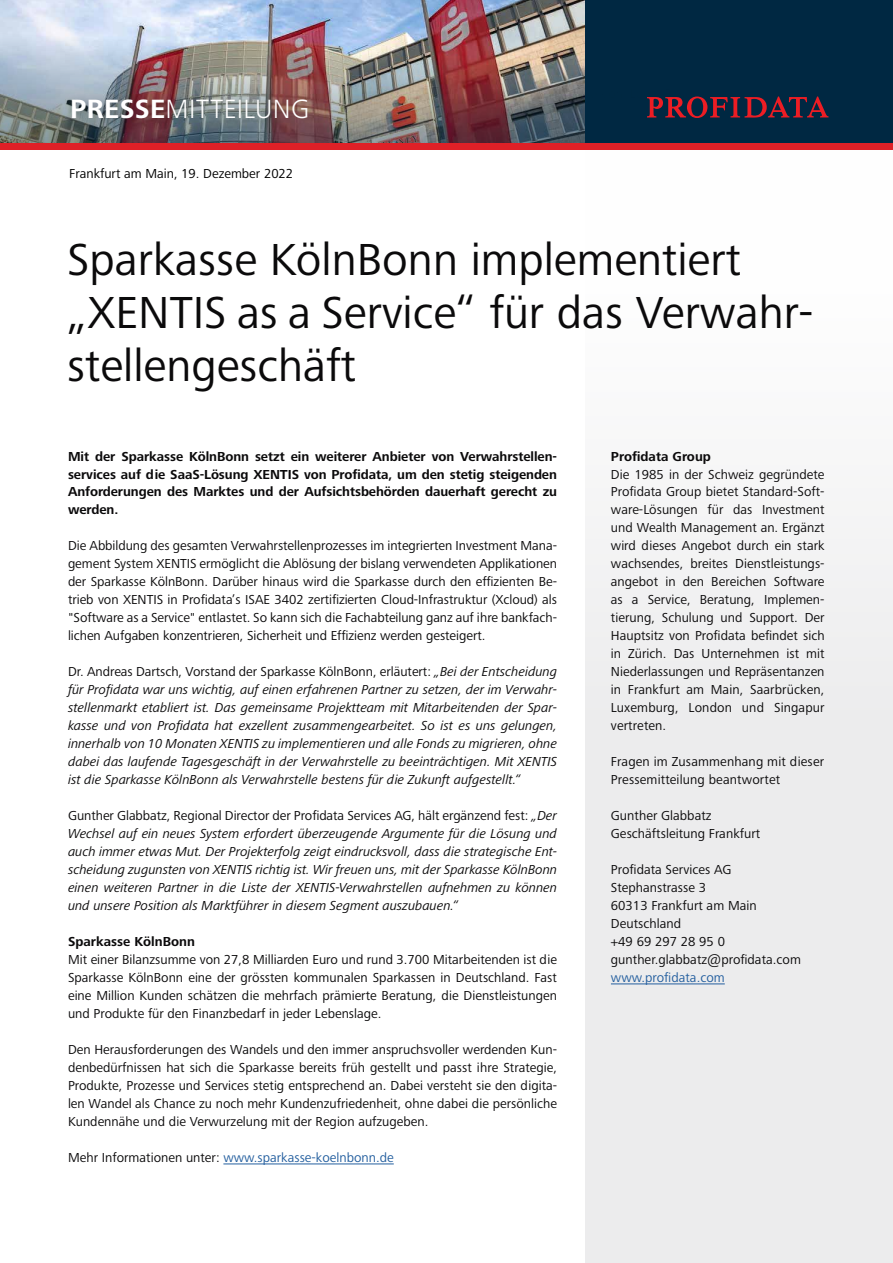
<style>
.page{position:relative;width:893px;height:1263px;background:#fff}
.page>*{position:absolute;margin:0;border:0;box-sizing:border-box;transform-origin:0 0}
.t1{font:46.5px/52.5px "Frutiger Next Pro";color:#0b0a0b}
.t2{font:300 27.45px "Frutiger Next Pro";letter-spacing:.015em;color:#fff}
.t3{font:13.5px/18px "Frutiger Next Pro";letter-spacing:.005em;color:#0b0a0b;text-align:justify}
.t4{font:italic 13.5px/18px "Frutiger Next Pro";letter-spacing:-.005em;color:#0b0a0b;text-align:justify}
.t5{font:700 13.5px/18px "Frutiger Next Pro";letter-spacing:-.005em;color:#0b0a0b;text-align:justify}
.t6{font:13.5px "Frutiger Next Pro";color:#245f9f}
.t7{font:13.5px "Frutiger Next Pro";color:#000}
.s1{font-weight:700}
.s2{font-style:normal}
.s3{color:#0b0a0b}
</style>
<div class="page">
<div style="left:585px;top:0;width:308px;height:145px;background:#002842"></div>
<svg style="left:585px;top:97px;width:308px;height:1166px;fill:#ececed"></svg>
<img style="left:0;top:0;width:585px;height:19px">
<hr style="left:223px;top:1163px;width:171px;height:1px;background:#245f9f">
<hr style="left:611px;top:983px;width:114px;height:1px;background:#245f9f">
<svg style="left:648px;top:96px;width:183px;height:22px"></svg>
<img style="left:0;top:19px;width:589px;height:125px">
<div style="left:0;top:144px;width:893px;height:6px;background:#df2027"></div>
<div style="left:65px;top:93px;width:255px;height:38px;background:#000;opacity:.33"></div>
<h2 class="t2" style="left:70px;top:93px;width:240px"><span class="s1">PRESSE</span>MITTEILUNG</h2>
<p class="t7" style="left:69px;top:165px;width:225px">Frankfurt am Main, 19. Dezember 2022</p>
<h1 class="t1" style="left:67px;top:234px;width:748px">Sparkasse KölnBonn implementiert „XENTIS as a Service“ für das Verwahr&shy;stellengeschäft</h1>
<p class="t5" style="left:68px;top:447px;width:491px">Mit der Sparkasse KölnBonn setzt ein weiterer Anbieter von Verwahrstellen&shy;services auf die SaaS-Lösung XENTIS von Profidata, um den stetig steigenden Anforderungen des Marktes und der Aufsichtsbehörden dauerhaft gerecht zu werden.</p>
<p class="t3" style="left:68px;top:537px;width:491px">Die Abbildung des gesamten Verwahrstellenprozesses im integrierten Investment Mana&shy;gement System XENTIS ermöglicht die Ablösung der bislang verwendeten Applikationen der Sparkasse KölnBonn. Darüber hinaus wird die Sparkasse durch den effizienten Be&shy;trieb von XENTIS in Profidata’s ISAE 3402 zertifizierten Cloud-Infrastruktur (Xcloud) als "Software as a Service" entlastet. So kann sich die Fachabteilung ganz auf ihre bankfach&shy;lichen Aufgaben konzentrieren, Sicherheit und Effizienz werden gesteigert.</p>
<p class="t4" style="left:68px;top:663px;width:491px"><span class="s2">Dr. Andreas Dartsch, Vorstand der Sparkasse KölnBonn, erläutert:</span> „Bei der Entscheidung für Profidata war uns wichtig, auf einen erfahrenen Partner zu setzen, der im Verwahr&shy;stellenmarkt etabliert ist. Das gemeinsame Projektteam mit Mitarbeitenden der Spar&shy;kasse und von Profidata hat exzellent zusammengearbeitet. So ist es uns gelungen, innerhalb von 10 Monaten XENTIS zu implementieren und alle Fonds zu migrieren, ohne dabei das laufende Tagesgeschäft in der Verwahrstelle zu beeinträchtigen. Mit XENTIS ist die Sparkasse KölnBonn als Verwahrstelle bestens für die Zukunft aufgestellt.“</p>
<p class="t4" style="left:68px;top:807px;width:491px"><span class="s2">Gunther Glabbatz, Regional Director der Profidata Services AG, hält ergänzend fest:</span> „Der Wechsel auf ein neues System erfordert überzeugende Argumente für die Lösung und auch immer etwas Mut. Der Projekterfolg zeigt eindrucksvoll, dass die strategische Ent&shy;scheidung zugunsten von XENTIS richtig ist. Wir freuen uns, mit der Sparkasse KölnBonn einen weiteren Partner in die Liste der XENTIS-Verwahrstellen aufnehmen zu können und unsere Position als Marktführer in diesem Segment auszubauen.“</p>
<p class="t5" style="left:68px;top:933px;width:128px">Sparkasse KölnBonn</p>
<p class="t3" style="left:68px;top:951px;width:490px">Mit einer Bilanzsumme von 27,8 Milliarden Euro und rund 3.700 Mitarbeitenden ist die Sparkasse KölnBonn eine der grössten kommunalen Sparkassen in Deutschland. Fast eine Million Kunden schätzen die mehrfach prämierte Beratung, die Dienstleistungen und Produkte für den Finanzbedarf in jeder Lebenslage.</p>
<p class="t3" style="left:68px;top:1041px;width:491px">Den Herausforderungen des Wandels und den immer anspruchsvoller werdenden Kun&shy;denbedürfnissen hat sich die Sparkasse bereits früh gestellt und passt ihre Strategie, Produkte, Prozesse und Services stetig entsprechend an. Dabei versteht sie den digita&shy;len Wandel als Chance zu noch mehr Kundenzufriedenheit, ohne dabei die persönliche Kundennähe und die Verwurzelung mit der Region aufzugeben.</p>
<p class="t6" style="left:68px;top:1150px;width:327px"><span class="s3">Mehr Informationen unter:</span> www.sparkasse-koelnbonn.de</p>
<p class="t5" style="left:611px;top:447px;width:102px">Profidata Group</p>
<p class="t3" style="left:611px;top:465px;width:215px">Die 1985 in der Schweiz gegründete Profidata Group bietet Standard-Soft&shy;ware-Lösungen für das Investment und Wealth Management an. Ergänzt wird dieses Angebot durch ein stark wachsendes, breites Dienstleistungs&shy;angebot in den Bereichen Software as a Service, Beratung, Implemen&shy;tierung, Schulung und Support. Der Hauptsitz von Profidata befindet sich in Zürich. Das Unternehmen ist mit Niederlassungen und Repräsentanzen in Frankfurt am Main, Saarbrücken, Luxemburg, London und Singapur vertreten.</p>
<p class="t3" style="left:611px;top:753px;width:215px">Fragen im Zusammenhang mit dieser<br>Pressemitteilung beantwortet</p>
<p class="t3" style="left:611px;top:807px;width:151px">Gunther Glabbatz<br>Geschäftsleitung Frankfurt</p>
<p class="t3" style="left:611px;top:861px;width:192px;text-align:left">Profidata Services AG<br>Stephanstrasse 3<br>60313 Frankfurt am Main<br>Deutschland<br>+49 69 297 28 95 0 gunther.glabbatz@profidata.com</p>
<p class="t6" style="left:611px;top:970px;width:115px">www.profidata.com</p>
</div>
